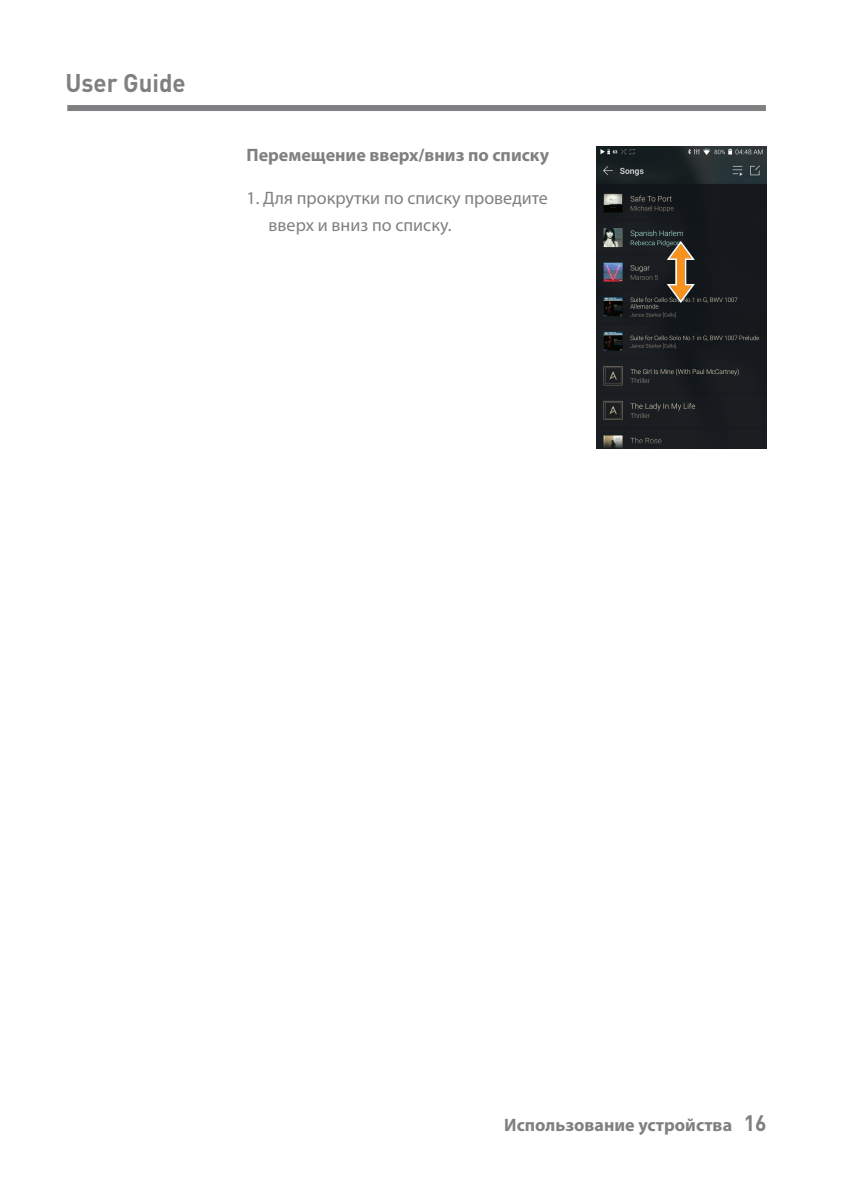
<style>
.page{position:relative;width:851px;height:1191px;background:#fff}
.page>*{position:absolute;margin:0;border:0;box-sizing:border-box;transform-origin:0 0}
.t1{font:700 25.2px "DINOT";color:#808083;scale:.95 1}
.t2{font:700 18px "Myriad Pro";color:#808083}
.t3{font:18px/27px "Myriad Pro";color:#808083}
.s1{font-family:"DINOT";font-size:22.2px}
</style>
<div class="page">
<img style="left:596px;top:146px;width:170px;height:303px">
<div style="left:67px;top:105px;width:698px;height:6px;background:#808083"></div>
<svg style="left:666px;top:241px;width:28px;height:62px;background:#7f6442"></svg>
<p class="t1" style="left:65px;top:66px;width:128px">User Guide</p>
<p class="t2" style="left:246px;top:144px;width:304px">Перемещение вверх/вниз по списку</p>
<p class="t3" style="left:268px;top:185px;width:281px;text-indent:-22px">1. Для прокрутки по списку проведите вверх и вниз по списку.</p>
<p class="t2" style="left:504px;top:1113px;width:264px">Использование устройства <span class="s1">16</span></p>
</div>
